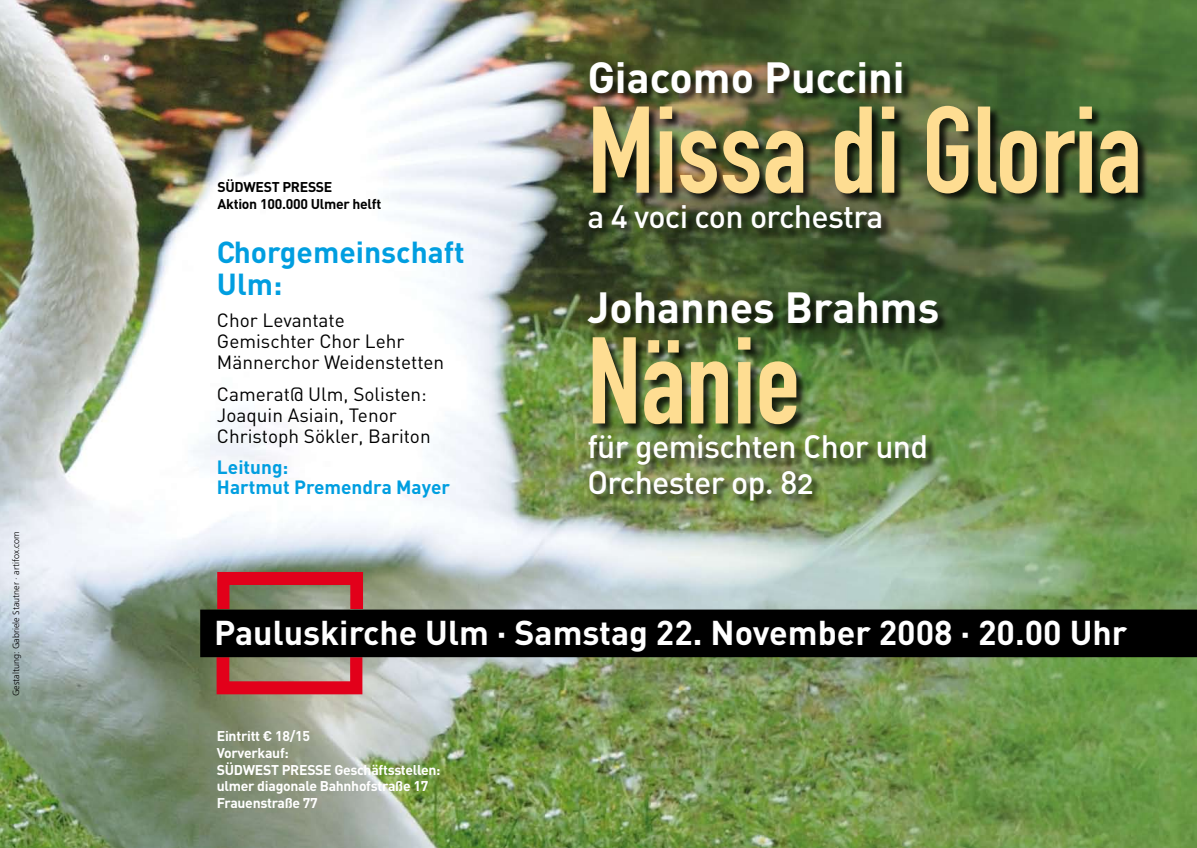
<style>
.page{position:relative;width:1197px;height:848px;background:#fff}
.page>*{position:absolute;margin:0;border:0;box-sizing:border-box;transform-origin:0 0}
.t1{font:121px "DIN Engschrift";color:#fedd92}
.t2{font:700 43.1px "DIN";color:#fff}
.t3{font:700 34px "DIN";color:#fff}
.t4{font:32px/35px "DIN Medium Alternate";letter-spacing:-.02em;color:#fff}
.t5{font:500 32px "DIN";letter-spacing:-.02em;color:#fff}
.t6{font:700 30px/32px "DIN";color:#009ee0}
.t7{font:19px/21px "DIN";color:#000}
.t8{font:700 19px/20px "DIN";color:#009ee0}
.t9{font:700 14px/16.8px "DIN";letter-spacing:-.02em;color:#fff}
.t10{font:700 14px/16.8px "DIN";letter-spacing:-.02em;color:#000}
.t11{font:300 9px "Frutiger";color:#000}
</style>
<div class="page">
<img style="left:0;top:0;width:1196px;height:848px">
<svg style="left:217px;top:572px;width:146px;height:37px;background:#af4e4c"></svg>
<svg style="left:216px;top:657px;width:146px;height:37px;background:#bc5a58"></svg>
<div style="left:200px;top:609px;width:996px;height:48px;background:#000"></div>
<div style="left:587px;top:61px;width:563px;height:451px;background:#000;opacity:.8"></div>
<p class="t11" style="left:11px;top:696px;width:166px;rotate:-90deg">Gestaltung: Gabriele Stautner · artifox.com</p>
<p class="t10" style="left:217px;top:178px;width:165px">SÜDWEST PRESSE<br>Aktion 100.000 Ulmer helft</p>
<h3 class="t6" style="left:217px;top:235px;width:249px">Chorgemeinschaft<br>Ulm:</h3>
<p class="t7" style="left:217px;top:309px;width:229px">Chor Levantate<br>Gemischter Chor Lehr<br>Männerchor Weidenstetten</p>
<p class="t7" style="left:217px;top:383px;width:215px">Camerat@ Ulm, Solisten:<br>Joaquin Asiain, Tenor<br>Christoph Sökler, Bariton</p>
<p class="t8" style="left:217px;top:456px;width:234px">Leitung:<br>Hartmut Premendra Mayer</p>
<h2 class="t2" style="left:587px;top:49px;width:319px">Giacomo Puccini</h2>
<h1 class="t1" style="left:587px;top:79px;width:556px">Missa di Gloria</h1>
<h3 class="t5" style="left:587px;top:196px;width:297px">a 4 voci con orchestra</h3>
<h2 class="t2" style="left:587px;top:280px;width:353px">Johannes Brahms</h2>
<h1 class="t1" style="left:587px;top:310px;width:214px">Nänie</h1>
<h3 class="t4" style="left:587px;top:428px;width:342px">für gemischten Chor und<br>Orchester op. 82</h3>
<h3 class="t3" style="left:214px;top:610px;width:914px">Pauluskirche Ulm · Samstag 22. November 2008 · 20.00 Uhr</h3>
<p class="t9" style="left:217px;top:727px;width:225px">Eintritt € 18/15<br>Vorverkauf:<br>SÜDWEST PRESSE Geschäftsstellen: ulmer diagonale Bahnhofstraße 17<br>Frauenstraße 77</p>
</div>
